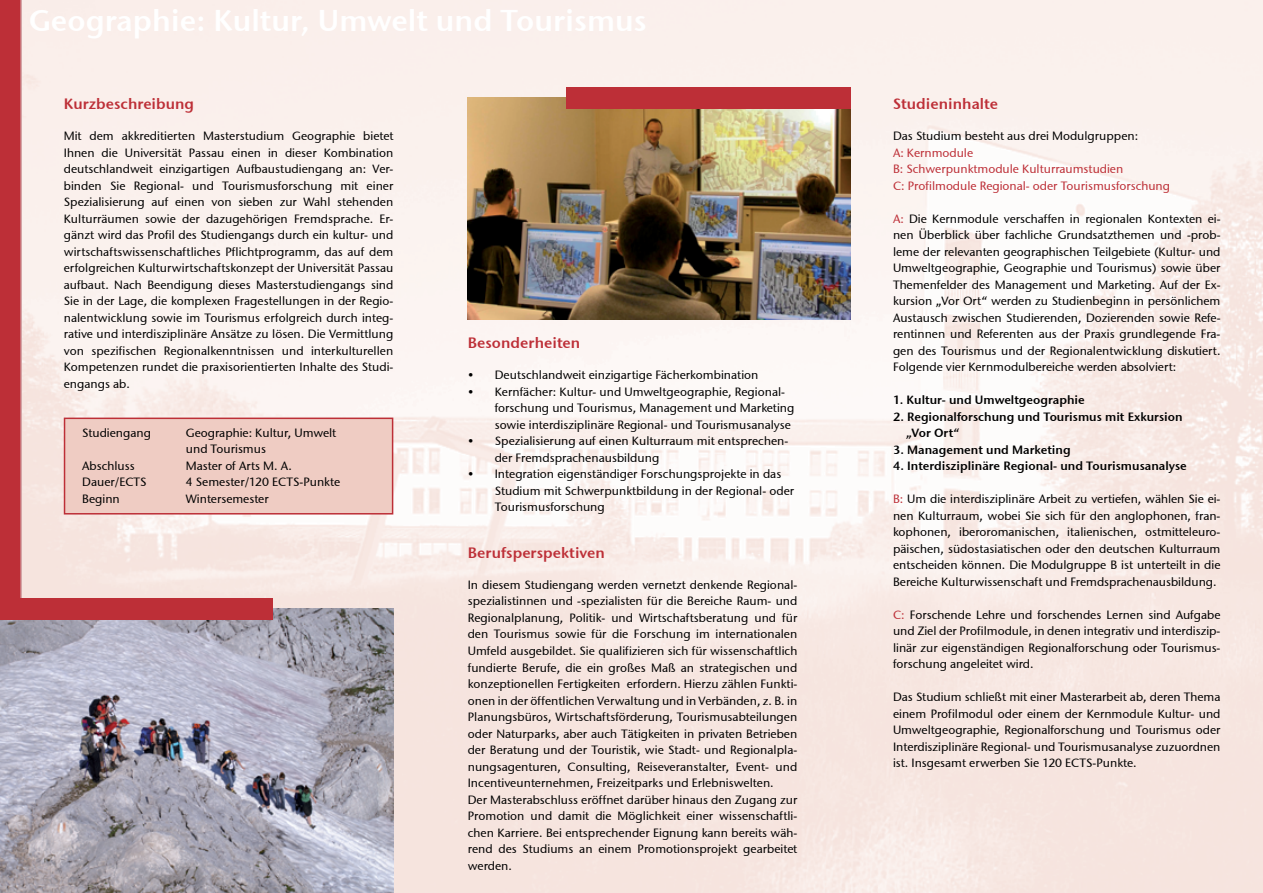
<style>
.page{position:relative;width:1263px;height:893px;background:#fff}
.page>*{position:absolute;margin:0;border:0;box-sizing:border-box;transform-origin:0 0}
.t1{font:15px "Stone Sans Semi ITCTT";letter-spacing:.005em;color:#bd2f37}
.t2{font:12px/16.5px "Stone Sans ITCTT Medium";letter-spacing:.005em;color:#000}
.t3{font:12px/16.5px "Stone Sans Semi ITCTT";color:#000}
.t4{font:12px/16.5px "Stone Sans ITCTT Medium";color:#bd2f37}
.s1{color:#bd2f37}
</style>
<div class="page">
<img style="left:21px;top:0;width:1242px;height:893px">
<div style="left:65px;top:418px;width:328px;height:96px;background:#efccc3"></div>
<div style="left:64px;top:418px;width:329px;height:96px;border:2px solid #bd2f37"></div>
<div style="left:0;top:0;width:21px;height:598px;background:#bd2f37"></div>
<img style="left:0;top:608px;width:393px;height:285px">
<div style="left:0;top:598px;width:272px;height:21px;background:#bd2f37"></div>
<img style="left:468px;top:98px;width:382px;height:222px">
<div style="left:566px;top:87px;width:284px;height:21px;background:#bd2f37"></div>
<p class="t1" style="left:64px;top:95px;width:132px">Kurzbeschreibung</p>
<p class="t2" style="left:64px;top:128px;width:331px;text-align:justify">Mit dem akkreditierten Masterstudium Geographie bietet Ihnen die Universität Passau einen in dieser Kombination deutschlandweit einzigartigen Aufbaustudiengang an: Ver&shy;binden Sie Regional- und Tourismusforschung mit einer Spezialisierung auf einen von sieben zur Wahl stehenden Kulturräumen sowie der dazugehörigen Fremdsprache. Er&shy;gänzt wird das Profil des Studiengangs durch ein kultur- und wirtschaftswissenschaftliches Pflichtprogramm, das auf dem erfolgreichen Kulturwirtschaftskonzept der Universität Passau aufbaut. Nach Beendigung dieses Masterstudiengangs sind Sie in der Lage, die komplexen Fragestellungen in der Regio&shy;nalentwicklung sowie im Tourismus erfolgreich durch integ&shy;rative und interdisziplinäre Ansätze zu lösen. Die Vermittlung von spezifischen Regionalkenntnissen und interkulturellen Kompetenzen rundet die praxisorientierten Inhalte des Studi&shy;engangs ab.</p>
<p class="t2" style="left:82px;top:424px;width:70px">Studiengang</p>
<p class="t2" style="left:186px;top:424px;width:152px">Geographie: Kultur, Umwelt und Tourismus</p>
<p class="t2" style="left:82px;top:457px;width:54px">Abschluss</p>
<p class="t2" style="left:186px;top:457px;width:108px">Master of Arts M. A.</p>
<p class="t2" style="left:82px;top:474px;width:66px">Dauer/ECTS</p>
<p class="t2" style="left:186px;top:474px;width:156px">4 Semester/120 ECTS-Punkte</p>
<p class="t2" style="left:82px;top:490px;width:39px">Beginn</p>
<p class="t2" style="left:186px;top:490px;width:84px">Wintersemester</p>
<p class="t1" style="left:468px;top:334px;width:114px">Besonderheiten</p>
<p class="t2" style="left:468px;top:367px;width:292px">• Deutschlandweit einzigartige Fächerkombination</p>
<p class="t2" style="left:495px;top:383px;width:301px;text-indent:-27px">• Kernfächer: Kultur- und Umweltgeographie, Regional&shy;forschung und Tourismus, Management und Marketing sowie interdisziplinäre Regional- und Tourismusanalyse</p>
<p class="t2" style="left:495px;top:433px;width:295px;text-indent:-27px">• Spezialisierung auf einen Kulturraum mit entsprechen&shy;der Fremdsprachenausbildung</p>
<p class="t2" style="left:495px;top:466px;width:301px;text-indent:-27px">• Integration eigenständiger Forschungsprojekte in das<br>Studium mit Schwerpunktbildung in der Regional- oder<br>Tourismusforschung</p>
<p class="t1" style="left:468px;top:543px;width:139px">Berufsperspektiven</p>
<p class="t2" style="left:468px;top:576px;width:331px">In diesem Studiengang werden vernetzt denkende Regional&shy;spezialistinnen und -spezialisten für die Bereiche Raum- und Regionalplanung, Politik- und Wirtschaftsberatung und für den Tourismus sowie für die Forschung im internationalen Umfeld ausgebildet. Sie qualifizieren sich für wissenschaftlich fundierte Berufe, die ein großes Maß an strategischen und konzeptionellen Fertigkeiten erfordern. Hierzu zählen Funkti&shy;onen in der öffentlichen Verwaltung und in Verbänden, z. B. in Planungsbüros, Wirtschaftsförderung, Tourismusabteilungen oder Naturparks, aber auch Tätigkeiten in privaten Betrieben der Beratung und der Touristik, wie Stadt- und Regionalpla&shy;nungsagenturen, Consulting, Reiseveranstalter, Event- und Incentiveunternehmen, Freizeitparks und Erlebniswelten.<br>Der Masterabschluss eröffnet darüber hinaus den Zugang zur Promotion und damit die Möglichkeit einer wissenschaftli&shy;chen Karriere. Bei entsprechender Eignung kann bereits wäh&shy;rend des Studiums an einem Promotionsprojekt gearbeitet werden.</p>
<p class="t1" style="left:893px;top:95px;width:107px">Studieninhalte</p>
<p class="t2" style="left:893px;top:128px;width:247px">Das Studium besteht aus drei Modulgruppen:</p>
<p class="t4" style="left:893px;top:144px;width:279px">A: Kernmodule<br>B: Schwerpunktmodule Kulturraumstudien<br>C: Profilmodule Regional- oder Tourismusforschung</p>
<p class="t2" style="left:893px;top:210px;width:329px;text-align:justify"><span class="s1">A:</span> Die Kernmodule verschaffen in regionalen Kontexten ei&shy;nen Überblick über fachliche Grundsatzthemen und -prob&shy;leme der relevanten geographischen Teilgebiete (Kultur- und Umweltgeographie, Geographie und Tourismus) sowie über Themenfelder des Management und Marketing. Auf der Ex&shy;kursion „Vor Ort“ werden zu Studienbeginn in persönlichem Austausch zwischen Studierenden, Dozierenden sowie Refe&shy;rentinnen und Referenten aus der Praxis grundlegende Fra&shy;gen des Tourismus und der Regionalentwicklung diskutiert.<br>Folgende vier Kernmodulbereiche werden absolviert:</p>
<p class="t3" style="left:893px;top:391px;width:193px">1. Kultur- und Umweltgeographie</p>
<p class="t3" style="left:906px;top:408px;width:278px;text-indent:-13px">2. Regionalforschung und Tourismus mit Exkursion „Vor Ort“</p>
<p class="t3" style="left:893px;top:441px;width:179px">3. Management und Marketing</p>
<p class="t3" style="left:893px;top:457px;width:295px">4. Interdisziplinäre Regional- und Tourismusanalyse</p>
<p class="t2" style="left:893px;top:491px;width:329px;text-align:justify"><span class="s1">B:</span> Um die interdisziplinäre Arbeit zu vertiefen, wählen Sie ei&shy;nen Kulturraum, wobei Sie sich für den anglophonen, fran&shy;kophonen, iberoromanischen, italienischen, ostmitteleuro&shy;päischen, südostasiatischen oder den deutschen Kulturraum entscheiden können. Die Modulgruppe B ist unterteilt in die Bereiche Kulturwissenschaft und Fremdsprachenausbildung.</p>
<p class="t2" style="left:893px;top:606px;width:329px;text-align:justify"><span class="s1">C:</span> Forschende Lehre und forschendes Lernen sind Aufgabe und Ziel der Profilmodule, in denen integrativ und interdiszip&shy;linär zur eigenständigen Regionalforschung oder Tourismus&shy;forschung angeleitet wird.</p>
<p class="t2" style="left:893px;top:689px;width:329px;text-align:justify">Das Studium schließt mit einer Masterarbeit ab, deren Thema einem Profilmodul oder einem der Kernmodule Kultur- und Umweltgeographie, Regionalforschung und Tourismus oder Interdisziplinäre Regional- und Tourismusanalyse zuzuordnen ist. Insgesamt erwerben Sie 120 ECTS-Punkte.</p>
</div>
